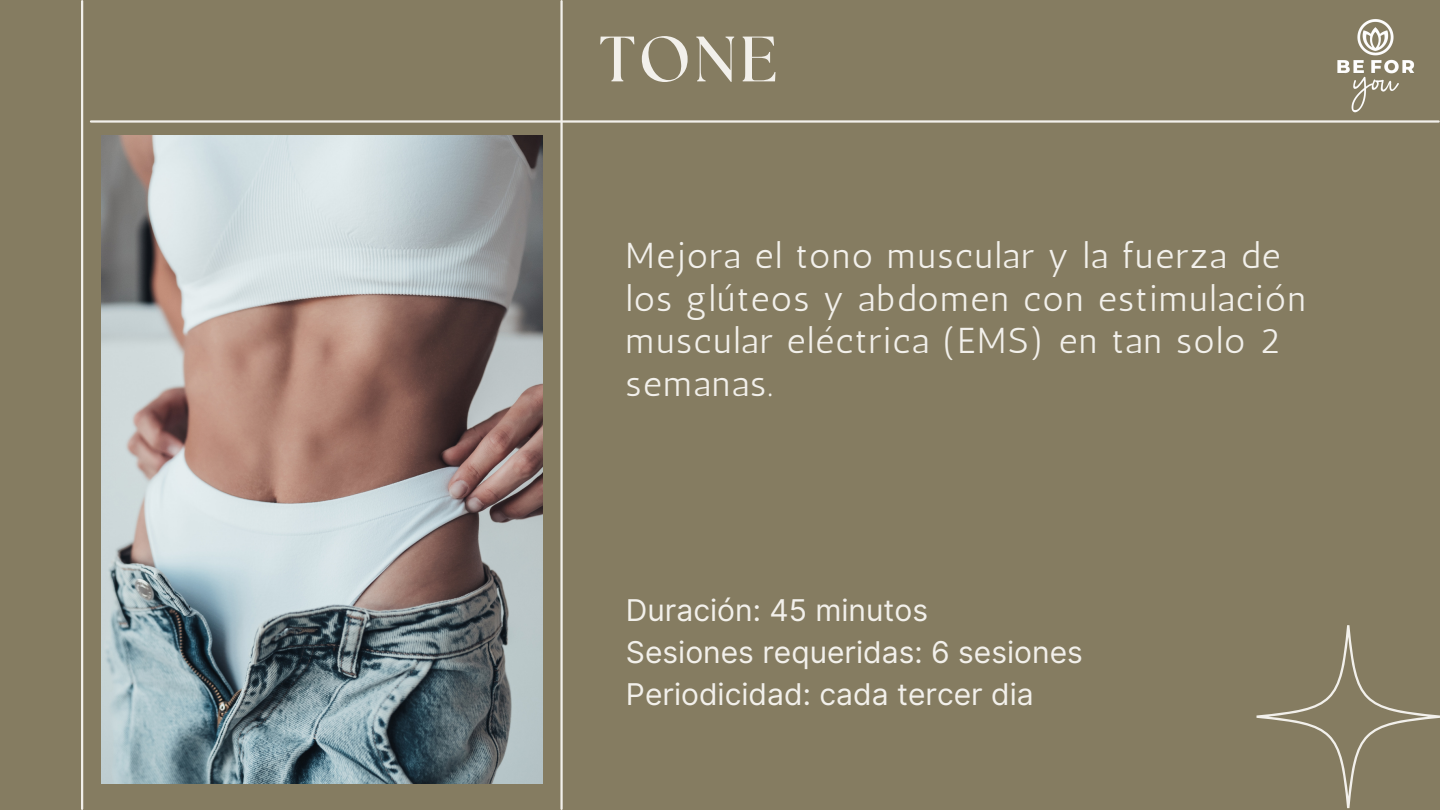
<style>
.page{position:relative;width:1440px;height:810px;background:#857c61}
.page>*{position:absolute;margin:0;border:0;box-sizing:border-box;transform-origin:0 0}
.t1{font:700 64px "The Seasons";color:#f2f0eb}
.t2{font:36px/42.8px "Antic";letter-spacing:.05em;color:#f2f0eb}
.t3{font:30px/42px "Inter";color:#f2f0eb}
</style>
<div class="page">
<hr style="left:81px;top:1px;width:2px;height:808px;background:#f2f0eb">
<hr style="left:560px;top:1px;width:3px;height:808px;background:#f2f0eb">
<svg style="left:1257px;top:625px;width:183px;height:183px"></svg>
<hr style="left:91px;top:120px;width:1348px;height:3px;background:#f2f0eb">
<img style="left:101px;top:136px;width:441px;height:648px">
<img style="left:1337px;top:19px;width:77px;height:94px">
<h1 class="t1" style="left:599px;top:30px;width:180px">TONE</h1>
<p class="t2" style="left:626px;top:234px;width:681px">Mejora el tono muscular y la fuerza de los glúteos y abdomen con estimulación muscular eléctrica (EMS) en tan solo 2 semanas.</p>
<p class="t3" style="left:626px;top:589px;width:458px">Duración: 45 minutos<br>Sesiones requeridas: 6 sesiones<br>Periodicidad: cada tercer dia</p>
</div>
